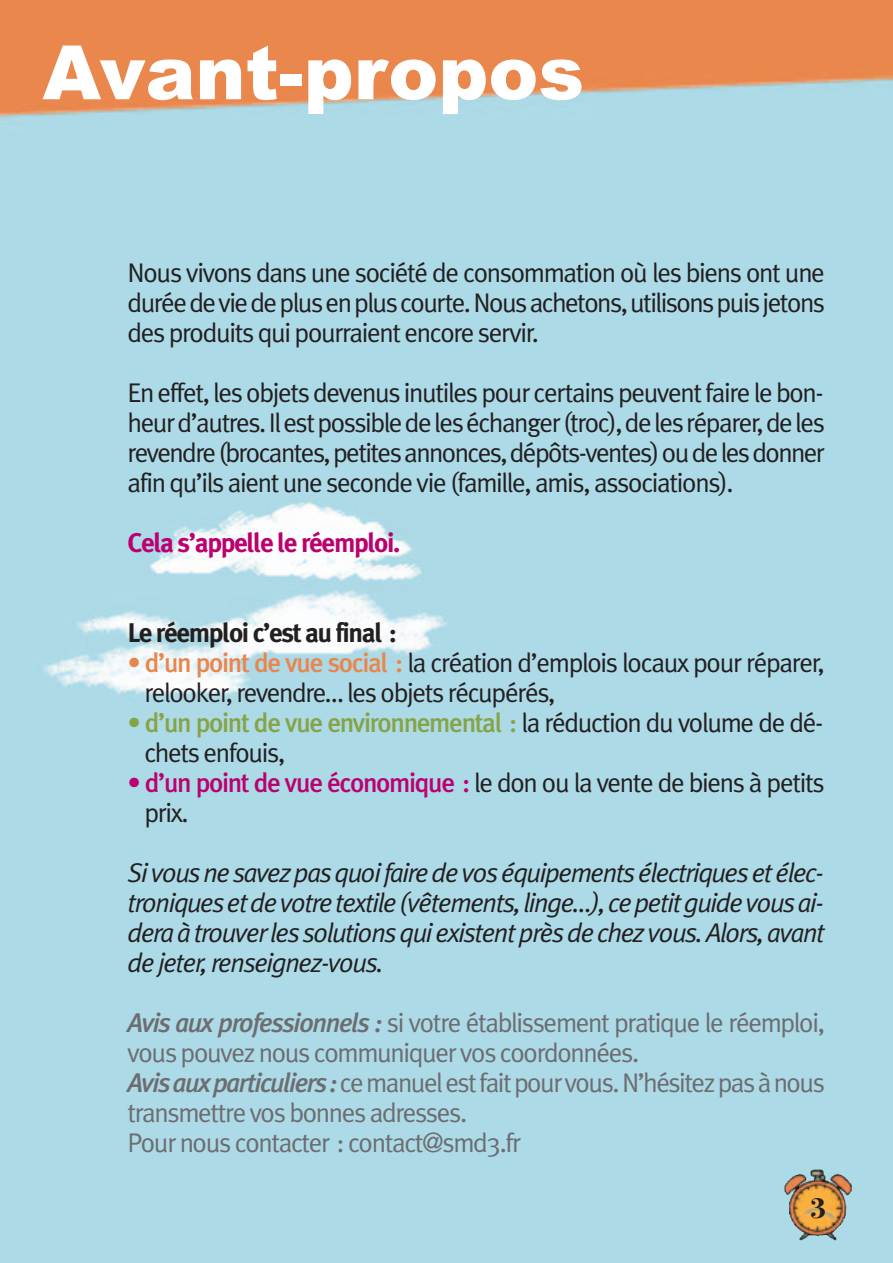
<style>
.page{position:relative;width:893px;height:1263px;background:#fff}
.page>*{position:absolute;margin:0;border:0;box-sizing:border-box;transform-origin:0 0}
.t1{font:900 75px "Arial";color:#fff}
.t2{font:30px "Bodoni Svty Two ITCTT Bold";color:#231f20}
.t3{font:27px/30px "Meta Plus Normal";letter-spacing:-.05em;color:#231f20;text-align:justify}
.t4{font:27px/30px "Meta Plus Normal";letter-spacing:-.05em;color:#6c6d70}
.t5{font:italic 27px/30px "Meta Plus Normal";letter-spacing:-.05em;color:#231f20;text-align:justify}
.t6{font:500 27px "Meta Plus";letter-spacing:-.05em;color:#86a346}
.t7{font:700 27px "Meta Plus";letter-spacing:-.05em;color:#bb016f}
.t8{font:700 27px "Meta Plus";letter-spacing:-.05em;color:#231f20}
.s1{color:#e8864d}
.s2{font-family:"Meta Plus";font-weight:500;color:#e8864d}
.s3{font-family:"Meta Plus Normal";font-weight:400}
.s4{font-family:"Meta Plus Normal";font-weight:400;color:#231f20}
.s5{color:#bb016f}
.s6{font-family:"Meta Plus";font-weight:500;color:#bb016f}
.s7{font-family:"Meta Plus";font-weight:500;font-style:italic}
</style>
<div class="page">
<img style="left:0;top:0;width:893px;height:1263px">
<img style="left:784px;top:1169px;width:68px;height:71px">
<h1 class="t1" style="left:43px;top:30px;width:543px">Avant-propos</h1>
<p class="t3" style="left:128px;top:258px;width:699px">Nous vivons dans une société de consommation où les biens ont une duréedeviedeplusenpluscourte.Nousachetons,utilisonspuisjetons des produits qui pourraient encore servir.</p>
<p class="t3" style="left:128px;top:378px;width:699px">En effet, les objets devenus inutiles pour certains peuvent faire le bon&shy;heurd’autres.Ilestpossibledeleséchanger(troc),delesréparer,deles revendre(brocantes,petitesannonces,dépôts-ventes)oudelesdonner afin qu’ils aient une seconde vie (famille, amis, associations).</p>
<p class="t7" style="left:128px;top:527px;width:274px">Cela s’appelle le réemploi.</p>
<p class="t8" style="left:128px;top:617px;width:271px">Le réemploi c’est au final :</p>
<p class="t3" style="left:144px;top:648px;width:682px;text-indent:-17px"><span class="s1">•</span> <span class="s2">d’un point de vue social :</span> la création d’emplois locaux pour réparer, relooker, revendre… les objets récupérés,</p>
<p class="t6" style="left:128px;top:707px;width:697px"><span class="s3">•</span> d’un point de vue environnemental : <span class="s4">la réduction du volume de dé-</span></p>
<p class="t3" style="left:144px;top:738px;width:142px">chets enfouis,</p>
<p class="t3" style="left:144px;top:768px;width:682px;text-indent:-17px"><span class="s5">•</span> <span class="s6">d’un point de vue économique :</span> le don ou la vente de biens à petits prix.</p>
<p class="t5" style="left:128px;top:858px;width:699px">Si vous ne savez pas quoifaire de vos équipementsélectriqueset élec&shy;troniquesetdevotretextile(vêtements,linge…),cepetitguidevousai&shy;dera à trouver les solutions qui existent près de chez vous. Alors, avant de jeter, renseignez-vous.</p>
<p class="t4" style="left:128px;top:1008px;width:699px"><span class="s7">Avis aux professionnels :</span> si votre établissement pratique le réemploi, vous pouvez nous communiquer vos coordonnées.<br><span class="s7">Avisauxparticuliers:</span>cemanuelestfaitpourvous.N’hésitezpasànous transmettre vos bonnes adresses.<br>Pour nous contacter : contact@smd3.fr</p>
<p class="t2" style="left:810px;top:1191px;width:18px">3</p>
</div>
